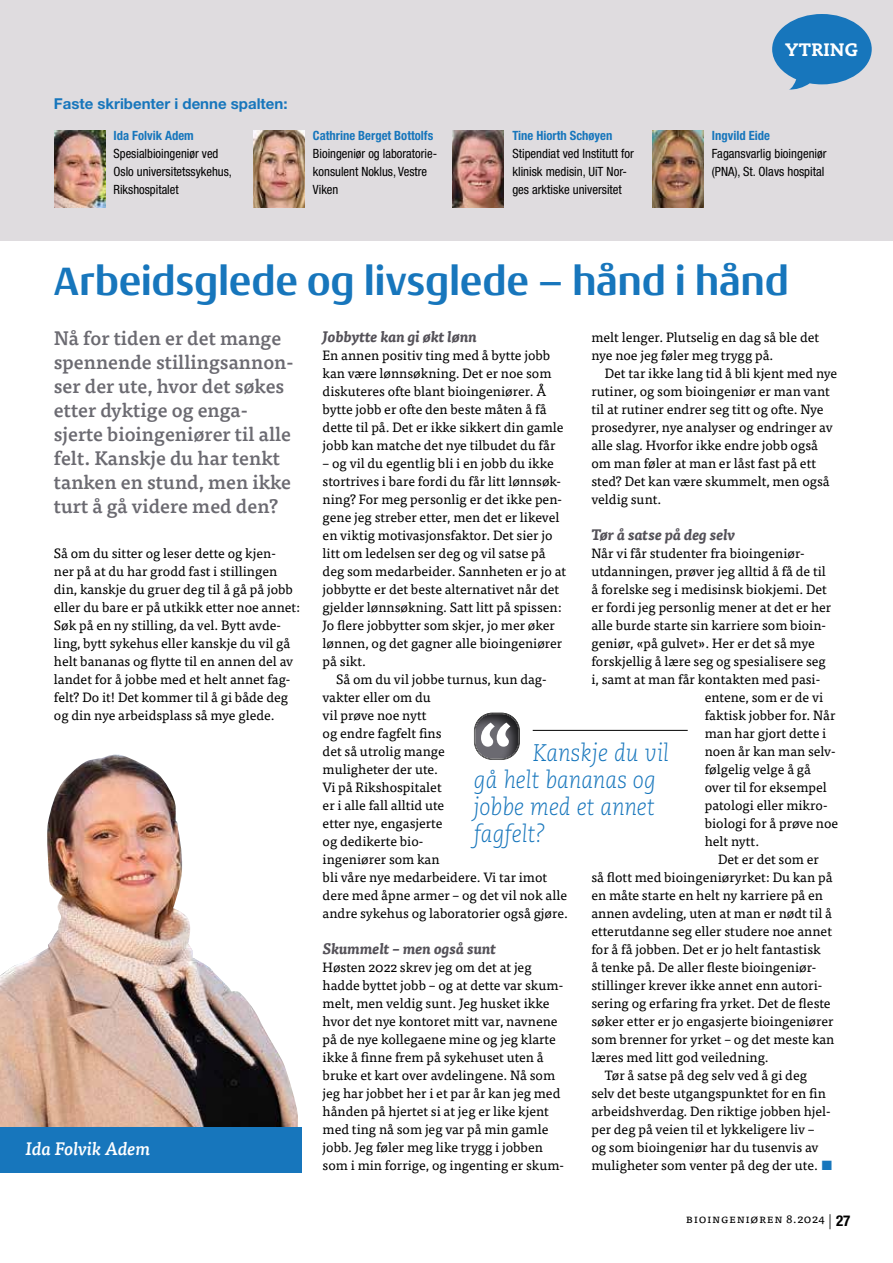
<style>
.page{position:relative;width:893px;height:1263px;background:#fff}
.page>*{position:absolute;margin:0;border:0;box-sizing:border-box;transform-origin:0 0}
.t1{font:700 42px "Conto";letter-spacing:-.01em;color:#1776bc}
.t2{font:italic 300 24px/27px "Caecilia LT Std";color:#1776bc;scale:.92 1}
.t3{font:500 19.5px/24px "Tisa Pro";color:#6b6a71}
.t4{font:italic 500 18px "Tisa Pro";color:#fff}
.t5{font:800 18px "Caecilia LT Std";letter-spacing:.02em;color:#fff}
.t6{font:italic 700 15px "Tisa Pro";color:#545158}
.t7{font:700 15px "Helvetica Neue LT Pro";color:#1776bc}
.t8{font:13.5px/18px "Tisa Pro";color:#000}
.t9{font:condensed 12.75px/18px "Helvetica Neue LT Pro";color:#000}
.t10{font:700 condensed 12.75px "Helvetica Neue LT Pro";color:#1776bc}
.t11{font:12px "Tisa Pro";letter-spacing:.05em;color:#000}
.s1{color:#1776bc}
.s2{font-family:"Helvetica Neue LT Pro";font-weight:300;font-size:15px}
.s3{font-family:"Helvetica Neue LT Pro";font-weight:700;font-stretch:condensed;font-size:15px}
</style>
<div class="page">
<div style="left:0;top:0;width:893px;height:241px;background:#dfdcdf"></div>
<img style="left:54px;top:131px;width:51px;height:76px">
<img style="left:253px;top:131px;width:51px;height:76px">
<img style="left:453px;top:131px;width:51px;height:76px">
<img style="left:652px;top:131px;width:51px;height:76px">
<svg style="left:772px;top:14px;width:100px;height:76px"></svg>
<hr style="left:533px;top:730px;width:155px;height:1px;background:#000">
<div style="left:471px;top:710px;width:50px;height:51px;background:#000;opacity:.75"></div>
<svg style="left:474px;top:713px;width:46px;height:47px"></svg>
<img style="left:0;top:755px;width:298px;height:372px">
<div style="left:0;top:1127px;width:301px;height:45px;background:#1776bc"></div>
<p class="t7" style="left:54px;top:94px;width:235px">Faste skribenter i denne spalten:</p>
<p class="t10" style="left:114px;top:127px;width:82px">Ida Folvik Adem</p>
<p class="t9" style="left:114px;top:144px;width:120px">Spesialbioingeniør ved<br>Oslo universitetssykehus,<br>Rikshospitalet</p>
<p class="t10" style="left:313px;top:127px;width:122px">Cathrine Berget Bottolfs</p>
<p class="t9" style="left:313px;top:144px;width:126px">Bioingeniør og laboratorie&shy;konsulent Noklus, Vestre<br>Viken</p>
<p class="t10" style="left:512px;top:127px;width:101px">Tine Hiorth Schøyen</p>
<p class="t9" style="left:512px;top:144px;width:123px">Stipendiat ved Institutt for klinisk medisin, UiT Nor&shy;ges arktiske universitet</p>
<h3 class="t5" style="left:785px;top:39px;width:74px">YTRING</h3>
<p class="t10" style="left:712px;top:127px;width:60px">Ingvild Eide</p>
<p class="t9" style="left:712px;top:144px;width:116px">Fagansvarlig bioingeniør (PNA), St. Olavs hospital</p>
<h1 class="t1" style="left:54px;top:254px;width:737px">Arbeidsglede og livsglede – hånd i hånd</h1>
<h3 class="t3" style="left:54px;top:325px;width:241px">Nå for tiden er det mange spennende stillingsannon&shy;ser der ute, hvor det søkes etter dyktige og enga&shy;sjerte bioingeniører til alle felt. Kanskje du har tenkt tanken en stund, men ikke turt å gå videre med den?</h3>
<p class="t8" style="left:54px;top:543px;width:248px">Så om du sitter og leser dette og kjen-<br>ner på at du har grodd fast i stillingen din, kanskje du gruer deg til å gå på jobb eller du bare er på utkikk etter noe annet:<br>Søk på en ny stilling, da vel. Bytt avde&shy;ling, bytt sykehus eller kanskje du vil gå helt bananas og flytte til en annen del av landet for å jobbe med et helt annet fag&shy;felt? Do it! Det kommer til å gi både deg og din nye arbeidsplass så mye glede.</p>
<p class="t6" style="left:323px;top:325px;width:156px">Jobbytte kan gi økt lønn</p>
<p class="t8" style="left:323px;top:345px;width:242px">En annen positiv ting med å bytte jobb kan være lønnsøkning. Det er noe som diskuteres ofte blant bioingeniører. Å bytte jobb er ofte den beste måten å få dette til på. Det er ikke sikkert din gamle jobb kan matche det nye tilbudet du får</p>
<p class="t8" style="left:323px;top:453px;width:233px">– og vil du egentlig bli i en jobb du ikke</p>
<p class="t8" style="left:323px;top:471px;width:239px">stortrives i bare fordi du får litt lønnsøk-</p>
<p class="t8" style="left:323px;top:489px;width:240px">ning? For meg personlig er det ikke pen-</p>
<p class="t8" style="left:323px;top:507px;width:238px">gene jeg streber etter, men det er likevel</p>
<p class="t8" style="left:323px;top:525px;width:231px">en viktig motivasjonsfaktor. Det sier jo</p>
<p class="t8" style="left:323px;top:543px;width:225px">litt om ledelsen ser deg og vil satse på</p>
<p class="t8" style="left:323px;top:561px;width:245px">deg som medarbeider. Sannheten er jo at</p>
<p class="t8" style="left:323px;top:579px;width:238px">jobbytte er det beste alternativet når det</p>
<p class="t8" style="left:323px;top:597px;width:241px">gjelder lønnsøkning. Satt litt på spissen:</p>
<p class="t8" style="left:323px;top:615px;width:234px">Jo flere jobbytter som skjer, jo mer øker</p>
<p class="t8" style="left:323px;top:633px;width:241px">lønnen, og det gagner alle bioingeniører</p>
<p class="t8" style="left:323px;top:651px;width:45px">på sikt.</p>
<p class="t8" style="left:336px;top:669px;width:211px">Så om du vil jobbe turnus, kun dag-</p>
<p class="t8" style="left:323px;top:687px;width:110px">vakter eller om du</p>
<p class="t8" style="left:323px;top:705px;width:105px">vil prøve noe nytt</p>
<p class="t8" style="left:323px;top:723px;width:120px">og endre fagfelt fins</p>
<p class="t8" style="left:323px;top:741px;width:124px">det så utrolig mange</p>
<p class="t8" style="left:323px;top:759px;width:117px">muligheter der ute.</p>
<p class="t8" style="left:323px;top:777px;width:121px">Vi på Rikshospitalet</p>
<p class="t8" style="left:323px;top:795px;width:123px">er i alle fall alltid ute</p>
<p class="t8" style="left:323px;top:813px;width:121px">etter nye, engasjerte</p>
<p class="t8" style="left:323px;top:831px;width:101px">og dedikerte bio-</p>
<p class="t8" style="left:323px;top:849px;width:118px">ingeniører som kan</p>
<p class="t8" style="left:323px;top:867px;width:226px">bli våre nye medarbeidere. Vi tar imot</p>
<p class="t8" style="left:323px;top:885px;width:246px">dere med åpne armer – og det vil nok alle</p>
<p class="t8" style="left:323px;top:903px;width:247px">andre sykehus og laboratorier også gjøre.</p>
<p class="t6" style="left:323px;top:937px;width:175px">Skummelt – men også sunt</p>
<p class="t8" style="left:323px;top:957px;width:242px">Høsten 2022 skrev jeg om det at jeg hadde byttet jobb – og at dette var skum&shy;melt, men veldig sunt. Jeg husket ikke hvor det nye kontoret mitt var, navnene på de nye kollegaene mine og jeg klarte ikke å finne frem på sykehuset uten å bruke et kart over avdelingene. Nå som jeg har jobbet her i et par år kan jeg med hånden på hjertet si at jeg er like kjent med ting nå som jeg var på min gamle jobb. Jeg føler meg like trygg i jobben som i min forrige, og ingenting er skum-</p>
<p class="t8" style="left:591px;top:327px;width:229px">melt lenger. Plutselig en dag så ble det nye noe jeg føler meg trygg på.</p>
<p class="t8" style="left:591px;top:363px;width:247px;text-indent:14px">Det tar ikke lang tid å bli kjent med nye rutiner, og som bioingeniør er man vant til at rutiner endrer seg titt og ofte. Nye prosedyrer, nye analyser og endringer av alle slag. Hvorfor ikke endre jobb også om man føler at man er låst fast på ett sted? Det kan være skummelt, men også veldig sunt.</p>
<p class="t6" style="left:591px;top:523px;width:145px">Tør å satse på deg selv</p>
<p class="t8" style="left:591px;top:543px;width:214px">Når vi får studenter fra bioingeniør-</p>
<p class="t8" style="left:591px;top:561px;width:236px">utdanningen, prøver jeg alltid å få de til</p>
<p class="t8" style="left:591px;top:579px;width:237px">å forelske seg i medisinsk biokjemi. Det</p>
<p class="t8" style="left:591px;top:597px;width:241px">er fordi jeg personlig mener at det er her</p>
<p class="t8" style="left:591px;top:615px;width:235px">alle burde starte sin karriere som bioin-</p>
<p class="t8" style="left:591px;top:633px;width:225px">geniør, «på gulvet». Her er det så mye</p>
<p class="t8" style="left:591px;top:651px;width:236px">forskjellig å lære seg og spesialisere seg</p>
<p class="t8" style="left:591px;top:669px;width:229px">i, samt at man får kontakten med pasi-</p>
<p class="t8" style="left:705px;top:687px;width:120px">entene, som er de vi</p>
<p class="t8" style="left:705px;top:705px;width:132px">faktisk jobber for. Når</p>
<p class="t8" style="left:705px;top:723px;width:123px">man har gjort dette i</p>
<p class="t8" style="left:705px;top:741px;width:131px">noen år kan man selv-</p>
<p class="t8" style="left:705px;top:759px;width:108px">følgelig velge å gå</p>
<p class="t8" style="left:705px;top:777px;width:124px">over til for eksempel</p>
<p class="t8" style="left:705px;top:795px;width:123px">patologi eller mikro-</p>
<p class="t8" style="left:705px;top:813px;width:135px">biologi for å prøve noe</p>
<p class="t8" style="left:705px;top:831px;width:56px">helt nytt.</p>
<p class="t8" style="left:718px;top:849px;width:102px">Det er det som er</p>
<p class="t8" style="left:591px;top:867px;width:243px">så flott med bioingeniøryrket: Du kan på</p>
<p class="t8" style="left:591px;top:885px;width:233px">en måte starte en helt ny karriere på en</p>
<p class="t8" style="left:591px;top:903px;width:242px">annen avdeling, uten at man er nødt til å</p>
<p class="t8" style="left:591px;top:921px;width:242px">etterutdanne seg eller studere noe annet</p>
<p class="t8" style="left:591px;top:939px;width:231px">for å få jobben. Det er jo helt fantastisk</p>
<p class="t8" style="left:591px;top:957px;width:225px">å tenke på. De aller fleste bioingeniør-</p>
<p class="t8" style="left:591px;top:975px;width:231px">stillinger krever ikke annet enn autori-</p>
<p class="t8" style="left:591px;top:993px;width:241px">sering og erfaring fra yrket. Det de fleste</p>
<p class="t8" style="left:591px;top:1011px;width:244px">søker etter er jo engasjerte bioingeniører</p>
<p class="t8" style="left:591px;top:1029px;width:245px">som brenner for yrket – og det meste kan</p>
<p class="t8" style="left:591px;top:1047px;width:179px">læres med litt god veiledning.</p>
<p class="t8" style="left:605px;top:1065px;width:204px">Tør å satse på deg selv ved å gi deg</p>
<p class="t8" style="left:591px;top:1083px;width:236px">selv det beste utgangspunktet for en fin</p>
<p class="t8" style="left:591px;top:1101px;width:239px">arbeidshverdag. Den riktige jobben hjel-</p>
<p class="t8" style="left:591px;top:1119px;width:225px">per deg på veien til et lykkeligere liv –</p>
<p class="t8" style="left:591px;top:1137px;width:229px">og som bioingeniør har du tusenvis av</p>
<p class="t8" style="left:591px;top:1155px;width:242px">muligheter som venter på deg der ute. <span class="s1">■</span></p>
<h2 class="t2" style="left:474px;top:739px;width:214px;text-indent:59px">Kanskje du vil gå helt bananas og jobbe med et annet fagfelt?</h2>
<h3 class="t4" style="left:25px;top:1135px;width:127px">Ida Folvik Adem</h3>
<p class="t11" style="left:686px;top:1209px;width:166px">Bioingeniøren 8.2024 <span class="s2">|</span> <span class="s3">27</span></p>
</div>
